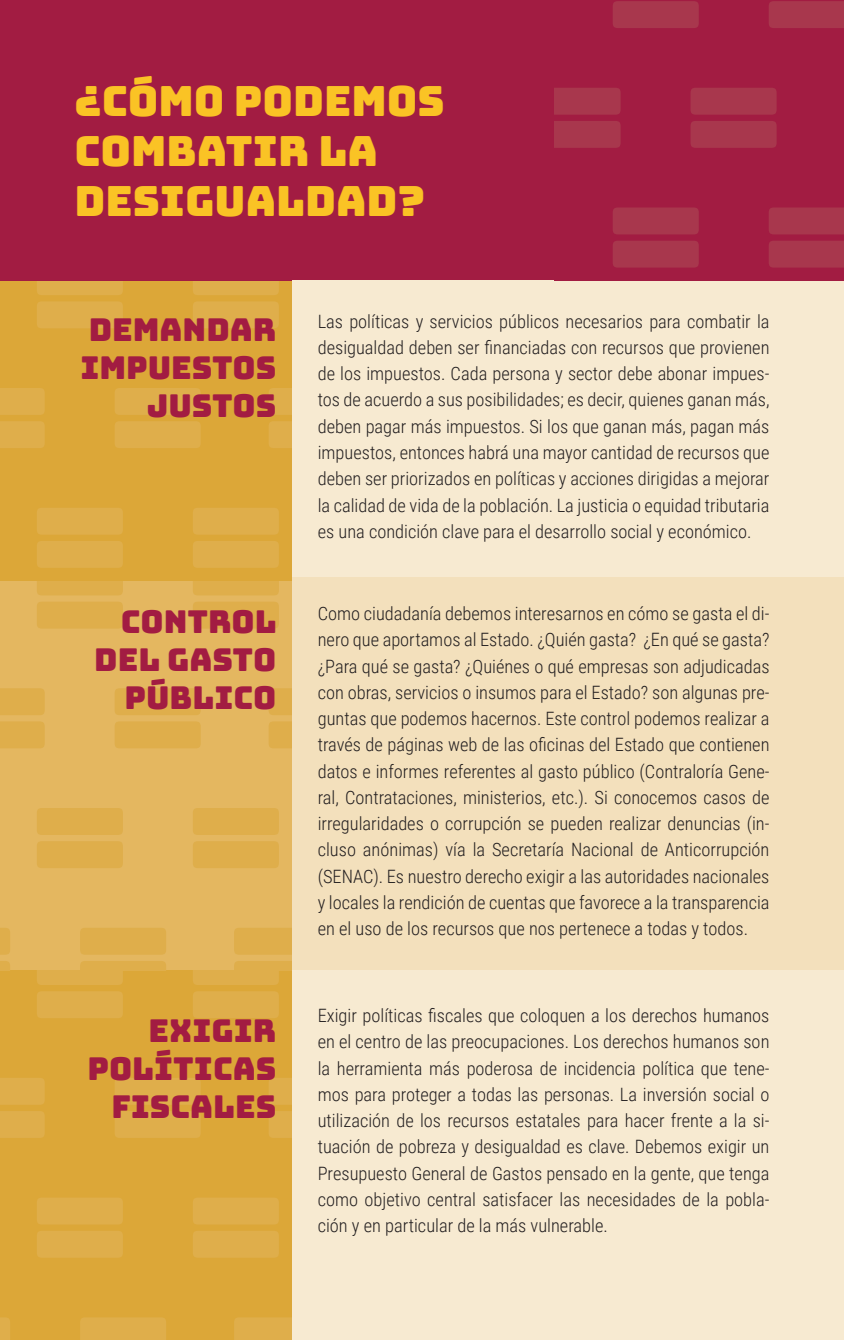
<style>
.page{position:relative;width:844px;height:1340px;background:#fff}
.page>*{position:absolute;margin:0;border:0;box-sizing:border-box;transform-origin:0 0}
.t1{font:41.65px/50.1px "Bungee";color:#fac325}
.t2{font:31.5px/37.8px "Bungee";color:#a21c42;text-align:right}
.t3{font:300 18.38px/26.2px "Roboto Condensed";color:#231f20;text-align:justify}
</style>
<div class="page">
<div style="left:0;top:970px;width:293px;height:369px;background:#dca738"></div>
<div style="left:37px;top:991px;width:86px;height:27px;background:#dfae4b"></div>
<div style="left:193px;top:991px;width:86px;height:27px;background:#dfae4b"></div>
<svg style="left:0;top:1078px;width:45px;height:26px"></svg>
<svg style="left:0;top:1111px;width:45px;height:26px"></svg>
<div style="left:115px;top:1078px;width:86px;height:26px;background:#dfae4b"></div>
<div style="left:115px;top:1111px;width:86px;height:26px;background:#dfae4b"></div>
<svg style="left:269px;top:1077px;width:24px;height:27px"></svg>
<svg style="left:269px;top:1110px;width:24px;height:27px"></svg>
<div style="left:37px;top:1198px;width:86px;height:26px;background:#dfae4b"></div>
<div style="left:37px;top:1231px;width:86px;height:26px;background:#dfae4b"></div>
<div style="left:193px;top:1198px;width:86px;height:26px;background:#dfae4b"></div>
<div style="left:193px;top:1231px;width:86px;height:26px;background:#dfae4b"></div>
<svg style="left:0;top:1317px;width:10px;height:22px"></svg>
<div style="left:80px;top:1317px;width:86px;height:22px;background:#dfae4b"></div>
<svg style="left:234px;top:1317px;width:59px;height:22px"></svg>
<div style="left:0;top:580px;width:293px;height:390px;background:#e4b760"></div>
<svg style="left:37px;top:580px;width:86px;height:15px"></svg>
<div style="left:37px;top:602px;width:86px;height:26px;background:#dfae4b"></div>
<svg style="left:193px;top:580px;width:86px;height:15px"></svg>
<div style="left:193px;top:602px;width:86px;height:26px;background:#dfae4b"></div>
<svg style="left:0;top:688px;width:45px;height:27px"></svg>
<svg style="left:0;top:721px;width:45px;height:27px"></svg>
<div style="left:115px;top:688px;width:86px;height:27px;background:#dfae4b"></div>
<div style="left:115px;top:721px;width:86px;height:27px;background:#dfae4b"></div>
<svg style="left:269px;top:688px;width:24px;height:27px"></svg>
<svg style="left:269px;top:721px;width:24px;height:27px"></svg>
<div style="left:37px;top:808px;width:86px;height:27px;background:#dfae4b"></div>
<div style="left:37px;top:841px;width:86px;height:27px;background:#dfae4b"></div>
<div style="left:193px;top:808px;width:86px;height:27px;background:#dfae4b"></div>
<div style="left:193px;top:841px;width:86px;height:27px;background:#dfae4b"></div>
<svg style="left:0;top:928px;width:10px;height:26px"></svg>
<svg style="left:0;top:961px;width:10px;height:9px"></svg>
<div style="left:80px;top:928px;width:86px;height:26px;background:#dfae4b"></div>
<svg style="left:37px;top:961px;width:129px;height:24px"></svg>
<div style="left:234px;top:927px;width:59px;height:27px;background:#dfae4b"></div>
<svg style="left:193px;top:961px;width:100px;height:24px"></svg>
<div style="left:0;top:280px;width:293px;height:300px;background:#dca738"></div>
<svg style="left:37px;top:280px;width:86px;height:15px"></svg>
<div style="left:37px;top:301px;width:86px;height:27px;background:#dfae4b"></div>
<svg style="left:193px;top:280px;width:86px;height:15px"></svg>
<div style="left:193px;top:301px;width:86px;height:27px;background:#dfae4b"></div>
<svg style="left:0;top:388px;width:45px;height:27px"></svg>
<svg style="left:0;top:421px;width:45px;height:27px"></svg>
<div style="left:115px;top:388px;width:86px;height:27px;background:#dfae4b"></div>
<div style="left:115px;top:421px;width:86px;height:27px;background:#dfae4b"></div>
<svg style="left:269px;top:388px;width:24px;height:27px"></svg>
<svg style="left:269px;top:421px;width:24px;height:27px"></svg>
<div style="left:37px;top:508px;width:86px;height:26px;background:#dfae4b"></div>
<div style="left:37px;top:541px;width:86px;height:27px;background:#dfae4b"></div>
<div style="left:193px;top:508px;width:86px;height:26px;background:#dfae4b"></div>
<div style="left:193px;top:541px;width:86px;height:27px;background:#dfae4b"></div>
<div style="left:0;top:0;width:843px;height:280px;background:#a21c42"></div>
<div style="left:293px;top:970px;width:550px;height:369px;background:#f7ead1"></div>
<div style="left:293px;top:576px;width:550px;height:394px;background:#f3e0bc"></div>
<div style="left:293px;top:280px;width:550px;height:296px;background:#f7ead1"></div>
<div style="left:613px;top:1px;width:85px;height:27px;background:#a8374d"></div>
<div style="left:769px;top:1px;width:74px;height:27px;background:#a8374d"></div>
<div style="left:554px;top:88px;width:66px;height:27px;background:#a8374d"></div>
<div style="left:554px;top:121px;width:66px;height:27px;background:#a8374d"></div>
<div style="left:690px;top:88px;width:86px;height:27px;background:#a8374d"></div>
<div style="left:690px;top:121px;width:86px;height:27px;background:#a8374d"></div>
<div style="left:613px;top:207px;width:85px;height:27px;background:#a8374d"></div>
<div style="left:613px;top:241px;width:85px;height:27px;background:#a8374d"></div>
<div style="left:769px;top:207px;width:74px;height:27px;background:#a8374d"></div>
<div style="left:769px;top:241px;width:74px;height:27px;background:#a8374d"></div>
<p class="t1" style="left:74px;top:76px;width:371px">¿CÓMO PODEMOS<br>COMBATIR LA<br>DESIGUALDAD?</p>
<p class="t2" style="left:80px;top:311px;width:197px">DEMANDAR<br>IMPUESTOS<br>JUSTOS</p>
<p class="t3" style="left:317px;top:307px;width:453px">Las políticas y servicios públicos necesarios para combatir la desigualdad deben ser financiadas con recursos que provienen de los impuestos. Cada persona y sector debe abonar impues&shy;tos de acuerdo a sus posibilidades; es decir, quienes ganan más, deben pagar más impuestos. Si los que ganan más, pagan más impuestos, entonces habrá una mayor cantidad de recursos que deben ser priorizados en políticas y acciones dirigidas a mejorar la calidad de vida de la población. La justicia o equidad tributaria es una condición clave para el desarrollo social y económico.</p>
<p class="t2" style="left:94px;top:603px;width:184px">CONTROL<br>DEL GASTO<br>PÚBLICO</p>
<p class="t3" style="left:317px;top:599px;width:453px">Como ciudadanía debemos interesarnos en cómo se gasta el di&shy;nero que aportamos al Estado. ¿Quién gasta? ¿En qué se gasta? ¿Para qué se gasta? ¿Quiénes o qué empresas son adjudicadas con obras, servicios o insumos para el Estado? son algunas pre&shy;guntas que podemos hacernos. Este control podemos realizar a través de páginas web de las oficinas del Estado que contienen datos e informes referentes al gasto público (Contraloría Gene&shy;ral, Contrataciones, ministerios, etc.). Si conocemos casos de irregularidades o corrupción se pueden realizar denuncias (in&shy;cluso anónimas) vía la Secretaría Nacional de Anticorrupción (SENAC). Es nuestro derecho exigir a las autoridades nacionales y locales la rendición de cuentas que favorece a la transparencia en el uso de los recursos que nos pertenece a todas y todos.</p>
<p class="t2" style="left:87px;top:1012px;width:190px">EXIGIR<br>POLÍTICAS<br>FISCALES</p>
<p class="t3" style="left:317px;top:1001px;width:453px">Exigir políticas fiscales que coloquen a los derechos humanos en el centro de las preocupaciones. Los derechos humanos son la herramienta más poderosa de incidencia política que tene&shy;mos para proteger a todas las personas. La inversión social o utilización de los recursos estatales para hacer frente a la si&shy;tuación de pobreza y desigualdad es clave. Debemos exigir un Presupuesto General de Gastos pensado en la gente, que tenga como objetivo central satisfacer las necesidades de la pobla&shy;ción y en particular de la más vulnerable.</p>
</div>
